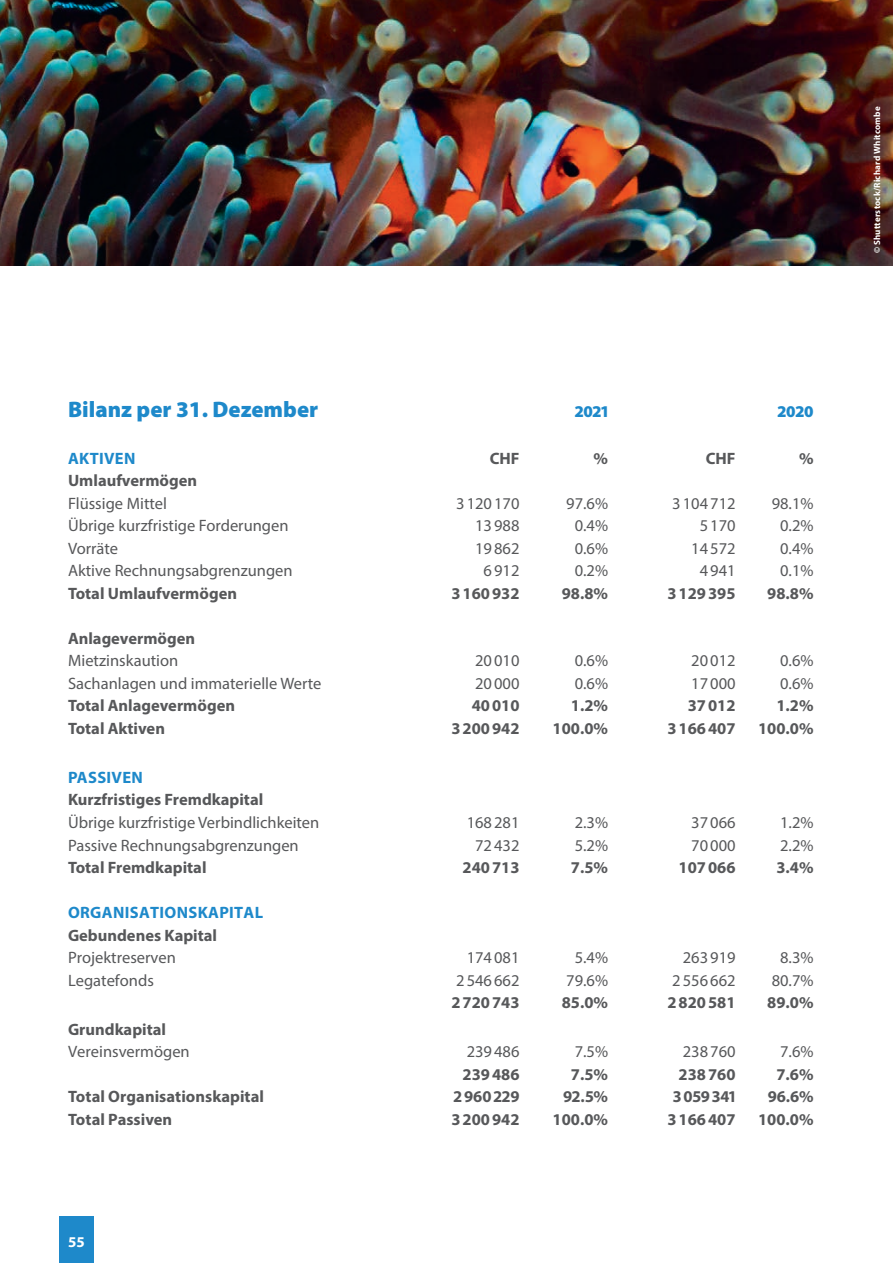
<style>
.page{position:relative;width:893px;height:1263px;background:#fff}
.page>*{position:absolute;margin:0;border:0;box-sizing:border-box;transform-origin:0 0}
.t1{font:900 22.5px "Myriad Pro";color:#1e89ca}
.t2{font:16.5px "Myriad Pro";color:#57585a}
.t3{font:700 16.5px "Myriad Pro";color:#57585a}
.t4{font:700 16.5px "Myriad Pro";letter-spacing:.02em;color:#1e89ca}
.t5{font:900 16.5px "Myriad Pro";color:#1e89ca}
.t6{font:700 15px "Myriad Pro";color:#fff}
.t7{font:700 9px "Myriad Pro";letter-spacing:.02em;color:#fff}
</style>
<div class="page">
<div style="left:60px;top:1216px;width:34px;height:47px;background:#1e89ca"></div>
<img style="left:0;top:0;width:893px;height:266px">
<h1 class="t1" style="left:68px;top:394px;width:252px">Bilanz per 31. Dezember</h1>
<p class="t5" style="left:575px;top:400px;width:35px">2021</p>
<p class="t5" style="left:778px;top:400px;width:37px">2020</p>
<p class="t4" style="left:68px;top:447px;width:69px">AKTIVEN</p>
<p class="t3" style="left:490px;top:447px;width:31px">CHF</p>
<p class="t3" style="left:594px;top:447px;width:16px">%</p>
<p class="t3" style="left:706px;top:447px;width:31px">CHF</p>
<p class="t3" style="left:799px;top:447px;width:16px">%</p>
<p class="t3" style="left:68px;top:470px;width:131px">Umlaufvermögen</p>
<p class="t2" style="left:68px;top:493px;width:100px">Flüssige Mittel</p>
<p class="t2" style="left:456px;top:493px;width:65px">3120170</p>
<p class="t2" style="left:566px;top:493px;width:43px">97.6%</p>
<p class="t2" style="left:672px;top:493px;width:65px">3104712</p>
<p class="t2" style="left:772px;top:493px;width:43px">98.1%</p>
<p class="t2" style="left:68px;top:515px;width:222px">Übrige kurzfristige Forderungen</p>
<p class="t2" style="left:475px;top:515px;width:46px">13988</p>
<p class="t2" style="left:575px;top:515px;width:35px">0.4%</p>
<p class="t2" style="left:700px;top:515px;width:37px">5170</p>
<p class="t2" style="left:780px;top:515px;width:35px">0.2%</p>
<p class="t2" style="left:68px;top:538px;width:52px">Vorräte</p>
<p class="t2" style="left:475px;top:538px;width:46px">19862</p>
<p class="t2" style="left:575px;top:538px;width:35px">0.6%</p>
<p class="t2" style="left:691px;top:538px;width:46px">14572</p>
<p class="t2" style="left:780px;top:538px;width:35px">0.4%</p>
<p class="t2" style="left:68px;top:560px;width:226px">Aktive Rechnungsabgrenzungen</p>
<p class="t2" style="left:484px;top:560px;width:37px">6912</p>
<p class="t2" style="left:575px;top:560px;width:35px">0.2%</p>
<p class="t2" style="left:700px;top:560px;width:37px">4941</p>
<p class="t2" style="left:780px;top:560px;width:35px">0.1%</p>
<p class="t3" style="left:68px;top:582px;width:171px">Total Umlaufvermögen</p>
<p class="t3" style="left:451px;top:582px;width:70px">3160932</p>
<p class="t3" style="left:562px;top:582px;width:48px">98.8%</p>
<p class="t3" style="left:667px;top:582px;width:70px">3129395</p>
<p class="t3" style="left:767px;top:582px;width:48px">98.8%</p>
<p class="t3" style="left:68px;top:627px;width:129px">Anlagevermögen</p>
<p class="t2" style="left:68px;top:650px;width:112px">Mietzinskaution</p>
<p class="t2" style="left:475px;top:650px;width:46px">20010</p>
<p class="t2" style="left:575px;top:650px;width:35px">0.6%</p>
<p class="t2" style="left:691px;top:650px;width:46px">20012</p>
<p class="t2" style="left:780px;top:650px;width:35px">0.6%</p>
<p class="t2" style="left:68px;top:673px;width:255px">Sachanlagen und immaterielle Werte</p>
<p class="t2" style="left:475px;top:673px;width:46px">20000</p>
<p class="t2" style="left:575px;top:673px;width:35px">0.6%</p>
<p class="t2" style="left:691px;top:673px;width:46px">17000</p>
<p class="t2" style="left:780px;top:673px;width:35px">0.6%</p>
<p class="t3" style="left:68px;top:695px;width:169px">Total Anlagevermögen</p>
<p class="t3" style="left:472px;top:695px;width:49px">40010</p>
<p class="t3" style="left:571px;top:695px;width:39px">1.2%</p>
<p class="t3" style="left:688px;top:695px;width:49px">37012</p>
<p class="t3" style="left:776px;top:695px;width:39px">1.2%</p>
<p class="t3" style="left:68px;top:717px;width:98px">Total Aktiven</p>
<p class="t3" style="left:451px;top:717px;width:70px">3200942</p>
<p class="t3" style="left:553px;top:717px;width:57px">100.0%</p>
<p class="t3" style="left:667px;top:717px;width:70px">3166407</p>
<p class="t3" style="left:758px;top:717px;width:57px">100.0%</p>
<p class="t4" style="left:68px;top:767px;width:76px">PASSIVEN</p>
<p class="t3" style="left:68px;top:789px;width:197px">Kurzfristiges Fremdkapital</p>
<p class="t2" style="left:68px;top:812px;width:253px">Übrige kurzfristige Verbindlichkeiten</p>
<p class="t2" style="left:467px;top:812px;width:54px">168281</p>
<p class="t2" style="left:575px;top:812px;width:35px">2.3%</p>
<p class="t2" style="left:691px;top:812px;width:46px">37066</p>
<p class="t2" style="left:780px;top:812px;width:35px">1.2%</p>
<p class="t2" style="left:68px;top:835px;width:232px">Passive Rechnungsabgrenzungen</p>
<p class="t2" style="left:475px;top:835px;width:46px">72432</p>
<p class="t2" style="left:575px;top:835px;width:35px">5.2%</p>
<p class="t2" style="left:691px;top:835px;width:46px">70000</p>
<p class="t2" style="left:780px;top:835px;width:35px">2.2%</p>
<p class="t3" style="left:68px;top:857px;width:140px">Total Fremdkapital</p>
<p class="t3" style="left:463px;top:857px;width:59px">240713</p>
<p class="t3" style="left:571px;top:857px;width:39px">7.5%</p>
<p class="t3" style="left:679px;top:857px;width:59px">107066</p>
<p class="t3" style="left:776px;top:857px;width:39px">3.4%</p>
<p class="t4" style="left:68px;top:902px;width:197px">ORGANISATIONSKAPITAL</p>
<p class="t3" style="left:68px;top:924px;width:151px">Gebundenes Kapital</p>
<p class="t2" style="left:68px;top:947px;width:109px">Projektreserven</p>
<p class="t2" style="left:467px;top:947px;width:54px">174081</p>
<p class="t2" style="left:575px;top:947px;width:35px">5.4%</p>
<p class="t2" style="left:683px;top:947px;width:54px">263919</p>
<p class="t2" style="left:780px;top:947px;width:35px">8.3%</p>
<p class="t2" style="left:68px;top:970px;width:87px">Legatefonds</p>
<p class="t2" style="left:456px;top:970px;width:65px">2546662</p>
<p class="t2" style="left:566px;top:970px;width:43px">79.6%</p>
<p class="t2" style="left:672px;top:970px;width:65px">2556662</p>
<p class="t2" style="left:772px;top:970px;width:43px">80.7%</p>
<p class="t3" style="left:451px;top:992px;width:70px">2720743</p>
<p class="t3" style="left:562px;top:992px;width:48px">85.0%</p>
<p class="t3" style="left:667px;top:992px;width:70px">2820581</p>
<p class="t3" style="left:767px;top:992px;width:48px">89.0%</p>
<p class="t3" style="left:68px;top:1018px;width:99px">Grundkapital</p>
<p class="t2" style="left:68px;top:1041px;width:123px">Vereinsvermögen</p>
<p class="t2" style="left:467px;top:1041px;width:54px">239486</p>
<p class="t2" style="left:575px;top:1041px;width:35px">7.5%</p>
<p class="t2" style="left:683px;top:1041px;width:54px">238760</p>
<p class="t2" style="left:780px;top:1041px;width:35px">7.6%</p>
<p class="t3" style="left:463px;top:1063px;width:59px">239486</p>
<p class="t3" style="left:571px;top:1063px;width:39px">7.5%</p>
<p class="t3" style="left:679px;top:1063px;width:59px">238760</p>
<p class="t3" style="left:776px;top:1063px;width:39px">7.6%</p>
<p class="t3" style="left:68px;top:1086px;width:197px">Total Organisationskapital</p>
<p class="t3" style="left:454px;top:1086px;width:67px">2960229</p>
<p class="t3" style="left:563px;top:1086px;width:46px">92.5%</p>
<p class="t3" style="left:673px;top:1086px;width:64px">3059341</p>
<p class="t3" style="left:768px;top:1086px;width:47px">96.6%</p>
<p class="t3" style="left:68px;top:1108px;width:106px">Total Passiven</p>
<p class="t3" style="left:451px;top:1108px;width:70px">3200942</p>
<p class="t3" style="left:553px;top:1108px;width:57px">100.0%</p>
<p class="t3" style="left:667px;top:1108px;width:70px">3166407</p>
<p class="t3" style="left:758px;top:1108px;width:57px">100.0%</p>
<p class="t6" style="left:68px;top:1232px;width:18px">55</p>
<p class="t7" style="left:871px;top:253px;width:148px;rotate:-90deg">© Shutterstock/Richard Whitcombe</p>
</div>
